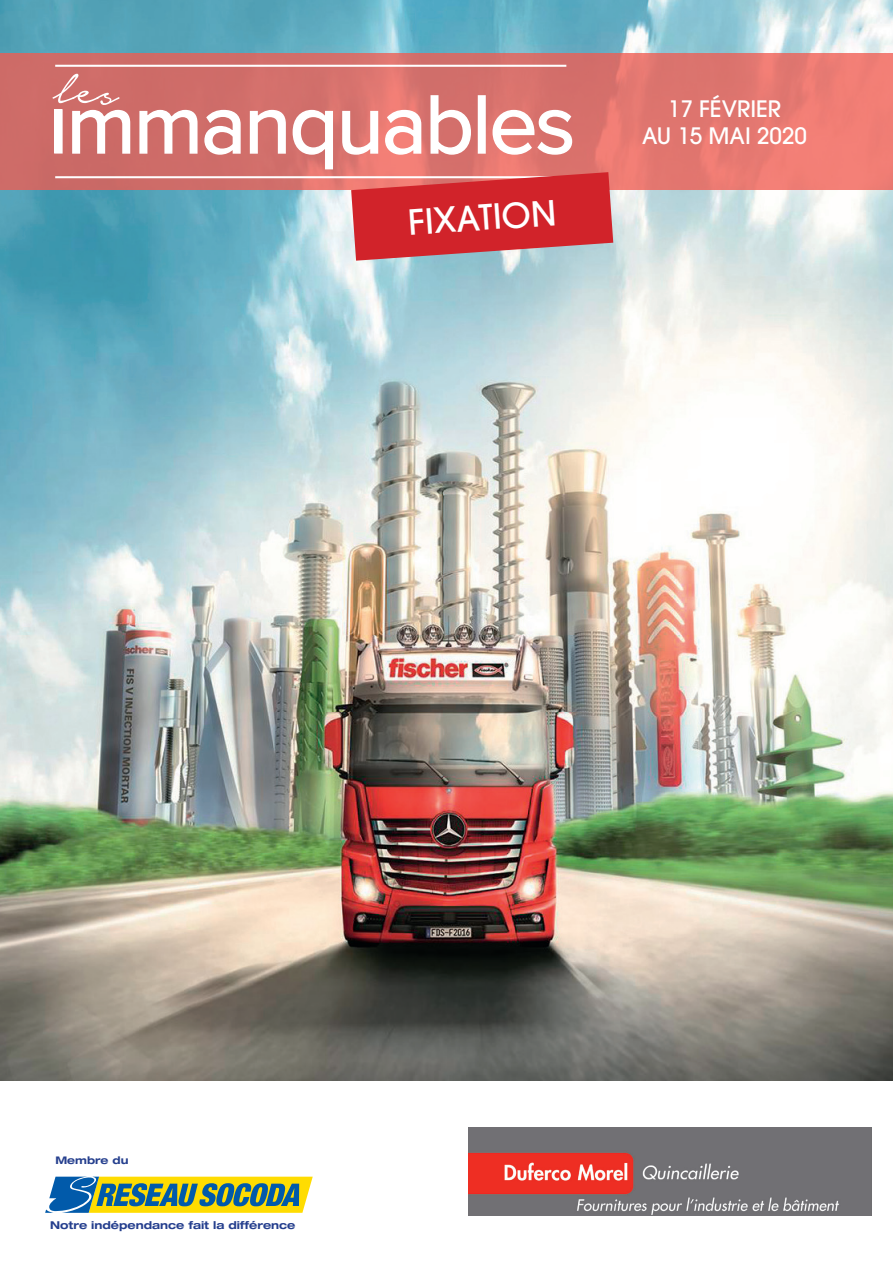
<style>
.page{position:relative;width:893px;height:1263px;background:#fff}
.page>*{position:absolute;margin:0;border:0;box-sizing:border-box;transform-origin:0 0}
.TITRE_PRODUIT{font:500 34.5px "Avant Garde";color:#fff}
.TITRE_PRODUIT-2{font:500 22.5px/27px "Avant Garde";color:#fff;text-align:center}
.t1{font:700 expanded 10.8px "Helvetica Neue LT Std";color:#253f8e}
.t2{font:700 expanded 10.5px "Helvetica Neue LT Std";color:#253f8e}
</style>
<div class="page">
<img style="left:469px;top:1127px;width:403px;height:89px">
<img style="left:0;top:0;width:893px;height:1080px">
<svg style="left:0;top:53px;width:893px;height:136px;background:#dc746e"></svg>
<svg style="left:139px;top:109px;width:59px;height:45px"></svg>
<svg style="left:204px;top:109px;width:37px;height:46px"></svg>
<svg style="left:249px;top:109px;width:85px;height:61px"></svg>
<svg style="left:341px;top:109px;width:81px;height:46px"></svg>
<svg style="left:430px;top:94px;width:42px;height:61px"></svg>
<div style="left:479px;top:96px;width:6px;height:57px;background:#fff"></div>
<div style="left:478px;top:95px;width:8px;height:59px;border:2px solid #fff"></div>
<svg style="left:492px;top:109px;width:81px;height:46px"></svg>
<hr style="left:55px;top:65px;width:511px;height:2px;background:#fff">
<hr style="left:55px;top:176px;width:511px;height:2px;background:#fff">
<svg style="left:52px;top:74px;width:79px;height:80px"></svg>
<svg style="left:351px;top:172px;width:262px;height:89px;background:#d04247"></svg>
<svg style="left:45px;top:1176px;width:268px;height:37px;background:#8fa560"></svg>
<p class="TITRE_PRODUIT" style="left:407px;top:201px;width:150px;rotate:-4deg">FIXATION</p>
<p class="TITRE_PRODUIT-2" style="left:642px;top:95px;width:166px">17 FÉVRIER<br>AU 15 MAI 2020</p>
<p class="t2" style="left:55px;top:1153px;width:75px">Membre du</p>
<p class="t1" style="left:50px;top:1218px;width:247px">Notre indépendance fait la différence</p>
</div>
